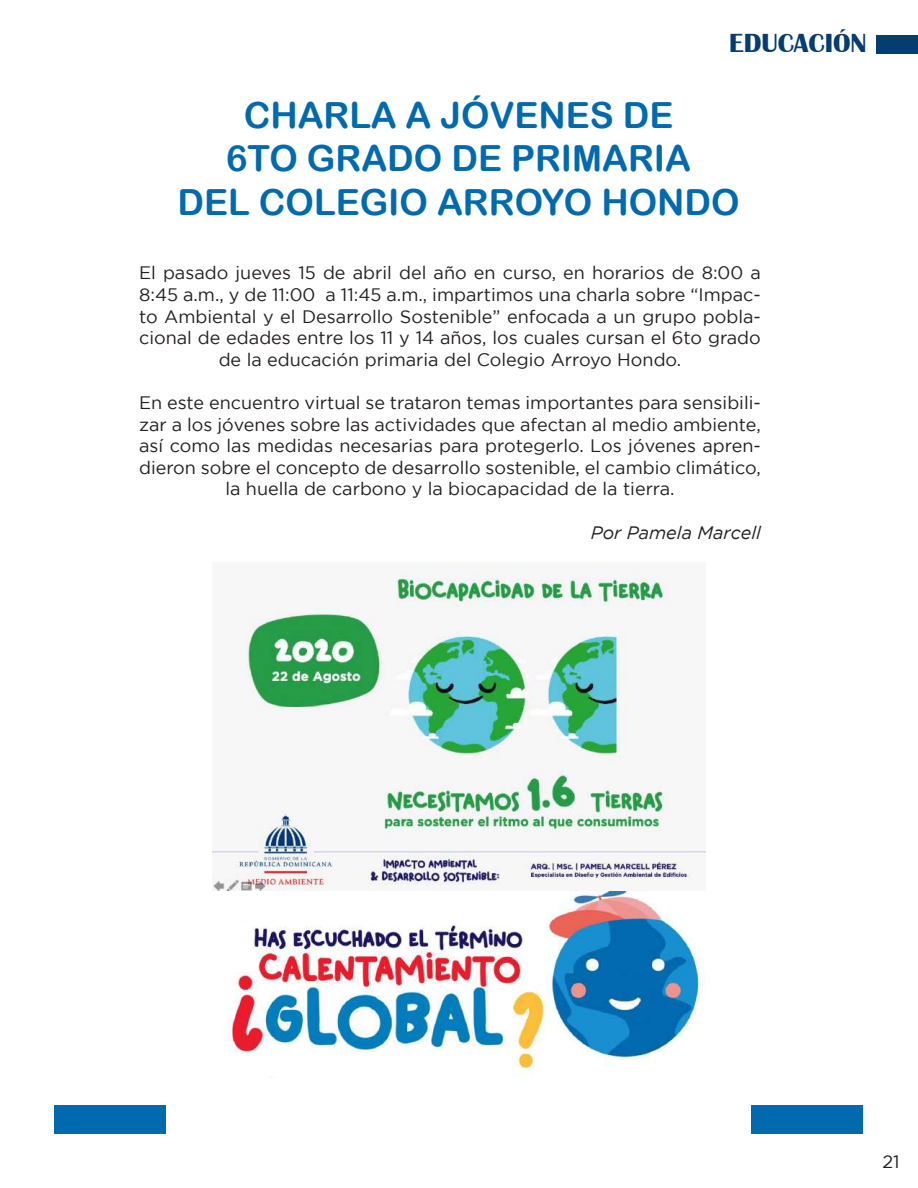
<style>
.page{position:relative;width:918px;height:1188px;background:#fff}
.page>*{position:absolute;margin:0;border:0;box-sizing:border-box;transform-origin:0 0}
.t1{font:36px/43.2px "Arial Rounded MT Bold";color:#016aae;text-align:center}
.t2{font:700 27px "Britannic";color:#053d70}
.t3{font:18px/21.6px "Gotham";color:#231f20;text-align:center}
.t4{font:italic 18px "Gotham";color:#231f20}
</style>
<div class="page">
<img style="left:212px;top:572px;width:493px;height:506px">
<div style="left:54px;top:1105px;width:112px;height:28px;background:#016aae"></div>
<div style="left:751px;top:1106px;width:112px;height:28px;background:#016aae"></div>
<div style="left:876px;top:36px;width:42px;height:18px;background:#053d70"></div>
<h2 class="t2" style="left:729px;top:28px;width:139px">EDUCACIÓN</h2>
<h1 class="t1" style="left:177px;top:93px;width:564px">CHARLA A JÓVENES DE<br>6TO GRADO DE PRIMARIA<br>DEL COLEGIO ARROYO HONDO</h1>
<p class="t3" style="left:139px;top:262px;width:623px">El pasado jueves 15 de abril del año en curso, en horarios de 8:00 a 8:45 a.m., y de 11:00 a 11:45 a.m., impartimos una charla sobre “Impac&shy;to Ambiental y el Desarrollo Sostenible” enfocada a un grupo pobla&shy;cional de edades entre los 11 y 14 años, los cuales cursan el 6to grado de la educación primaria del Colegio Arroyo Hondo.</p>
<p class="t3" style="left:139px;top:392px;width:623px">En este encuentro virtual se trataron temas importantes para sensibili&shy;zar a los jóvenes sobre las actividades que afectan al medio ambiente, así como las medidas necesarias para protegerlo. Los jóvenes apren&shy;dieron sobre el concepto de desarrollo sostenible, el cambio climático, la huella de carbono y la biocapacidad de la tierra.</p>
<p class="t4" style="left:591px;top:522px;width:172px">Por Pamela Marcell</p>
<p class="t3" style="left:882px;top:1150px;width:19px">21</p>
</div>
